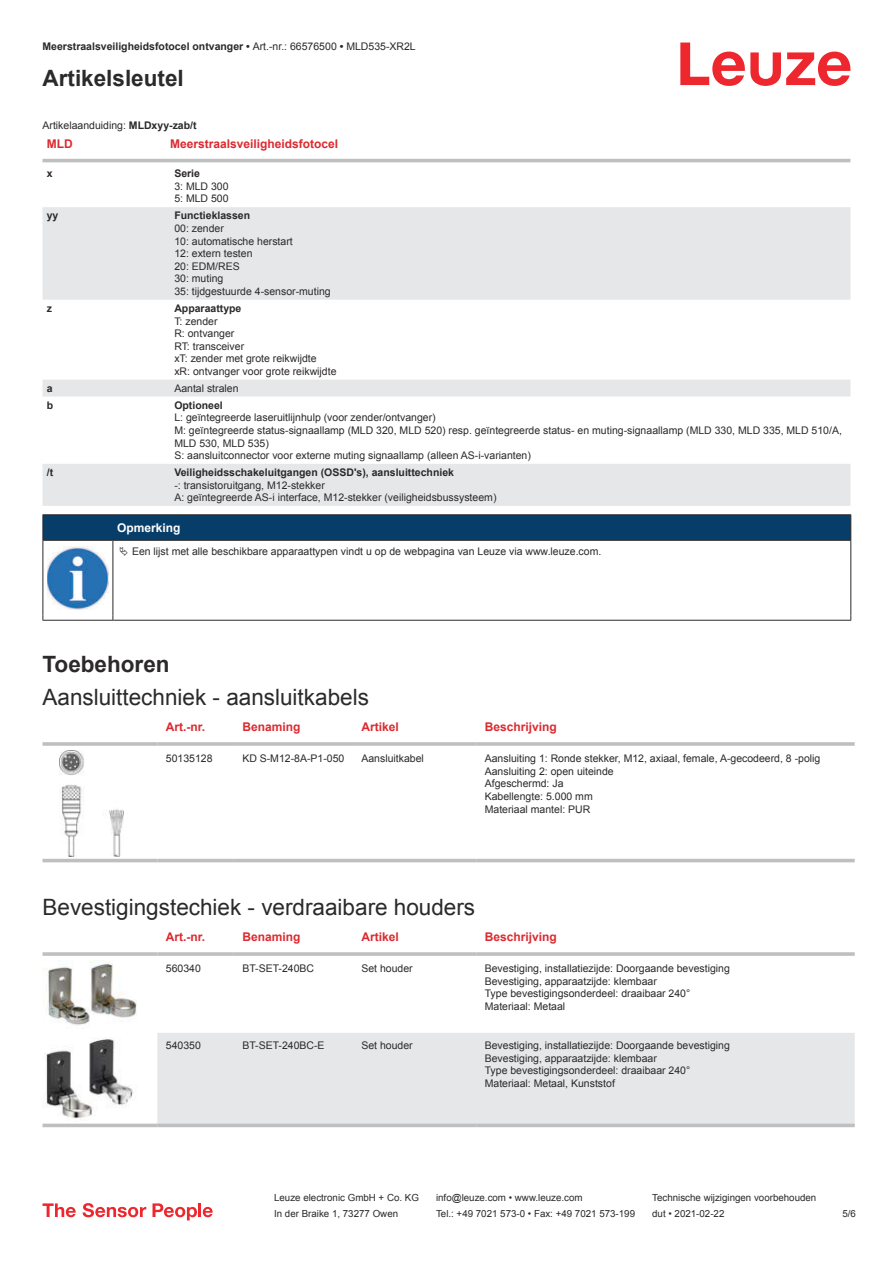
<style>
.page{position:relative;width:893px;height:1263px;background:#fff}
.page>*{position:absolute;margin:0;border:0;box-sizing:border-box;transform-origin:0 0}
.t1{font:22.5px "Arial";color:#2b292a}
.t2{font:700 22.5px "Arial";color:#2b292a}
.t3{font:700 12px "Arial";color:#db2a30}
.t4{font:700 12px "Arial";color:#fff}
.t5{font:10.5px/12.6px "Arial";color:#2b292a}
.t6{font:700 10.5px "Arial";color:#2b292a}
.t7{font:9.75px "Arial";color:#2b292a}
.s1{font-weight:400}
.s2{font-weight:700}
</style>
<div class="page">
<svg style="left:680px;top:43px;width:170px;height:43px"></svg>
<div style="left:43px;top:158px;width:807px;height:5px;background:#ebeced"></div>
<svg style="left:43px;top:207px;width:807px;height:299px;fill:#eaebed"></svg>
<hr style="left:43px;top:159px;width:127px;height:3px;background:#bdbfc1">
<hr style="left:170px;top:159px;width:680px;height:3px;background:#bdbfc1">
<svg style="left:43px;top:856px;width:812px;height:7px"></svg>
<hr style="left:43px;top:742px;width:114px;height:4px;background:#bdbfc1">
<hr style="left:157px;top:742px;width:77px;height:4px;background:#c9cbcc">
<hr style="left:234px;top:742px;width:119px;height:4px;background:#c4c6c7">
<hr style="left:353px;top:742px;width:123px;height:4px;background:#bdbfc1">
<hr style="left:476px;top:742px;width:379px;height:4px;background:#c9cbcc">
<hr style="left:43px;top:859px;width:114px;height:3px;background:#bdbfc1">
<hr style="left:157px;top:859px;width:77px;height:3px;background:#bdbfc1">
<hr style="left:234px;top:859px;width:119px;height:3px;background:#bdbfc1">
<hr style="left:353px;top:859px;width:123px;height:3px;background:#bdbfc1">
<hr style="left:476px;top:859px;width:379px;height:3px;background:#bdbfc1">
<img style="left:59px;top:750px;width:65px;height:106px">
<svg style="left:43px;top:1127px;width:812px;height:1px"></svg>
<div style="left:157px;top:1033px;width:698px;height:90px;background:#e6e7e9"></div>
<hr style="left:43px;top:952px;width:114px;height:4px;background:#bdbfc1">
<hr style="left:157px;top:952px;width:77px;height:4px;background:#c8c9cb">
<hr style="left:234px;top:952px;width:119px;height:4px;background:#c3c5c6">
<hr style="left:353px;top:952px;width:123px;height:4px;background:#bdbfc1">
<hr style="left:476px;top:952px;width:379px;height:4px;background:#c8c9cb">
<svg style="left:43px;top:1123px;width:114px;height:4px"></svg>
<svg style="left:157px;top:1123px;width:77px;height:4px"></svg>
<svg style="left:234px;top:1123px;width:119px;height:4px"></svg>
<svg style="left:353px;top:1123px;width:123px;height:4px"></svg>
<svg style="left:476px;top:1123px;width:379px;height:4px;background:#c3c5c7"></svg>
<img style="left:44px;top:960px;width:93px;height:65px">
<img style="left:44px;top:1038px;width:89px;height:81px">
<svg style="left:43px;top:1203px;width:33px;height:14px"></svg>
<svg style="left:83px;top:1203px;width:63px;height:14px"></svg>
<svg style="left:153px;top:1203px;width:44px;height:17px"></svg>
<hr style="left:198px;top:1203px;width:3px;height:14px;background:#ed272d">
<svg style="left:203px;top:1207px;width:10px;height:10px"></svg>
<svg style="left:44px;top:541px;width:806px;height:79px"></svg>
<hr style="left:43px;top:514px;width:70px;height:1px;background:#2b292a">
<hr style="left:43px;top:540px;width:70px;height:1px;background:#2b292a">
<hr style="left:113px;top:514px;width:738px;height:1px;background:#2b292a">
<svg style="left:43px;top:515px;width:808px;height:25px;background:#063c67"></svg>
<hr style="left:113px;top:540px;width:738px;height:1px;background:#2b292a">
<hr style="left:43px;top:541px;width:1px;height:75px;background:#2b292a">
<hr style="left:113px;top:541px;width:1px;height:75px;background:#2b292a">
<hr style="left:850px;top:541px;width:1px;height:75px;background:#2b292a">
<hr style="left:43px;top:620px;width:70px;height:1px;background:#2b292a">
<hr style="left:113px;top:620px;width:738px;height:1px;background:#2b292a">
<img style="left:47px;top:547px;width:61px;height:62px">
<div style="left:115px;top:541px;width:734px;height:20px;background:#fff"></div>
<p class="t6" style="left:43px;top:43px;width:375px">Meerstraalsveiligheidsfotocel ontvanger • <span class="s1">Art.-nr.: 66576500</span> • <span class="s1">MLD535-XR2L</span></p>
<h1 class="t2" style="left:43px;top:70px;width:143px">Artikelsleutel</h1>
<p class="t5" style="left:43px;top:120px;width:156px">Artikelaanduiding: <span class="s2">MLDxyy-zab/t</span></p>
<p class="t3" style="left:47px;top:139px;width:27px">MLD</p>
<p class="t3" style="left:170px;top:139px;width:170px">Meerstraalsveiligheidsfotocel</p>
<p class="t6" style="left:47px;top:170px;width:7px">x</p>
<p class="t6" style="left:174px;top:170px;width:27px">Serie</p>
<p class="t5" style="left:174px;top:181px;width:56px">3: MLD 300<br>5: MLD 500</p>
<p class="t6" style="left:47px;top:212px;width:13px">yy</p>
<p class="t6" style="left:174px;top:212px;width:77px">Functieklassen</p>
<p class="t5" style="left:174px;top:223px;width:158px">00: zender<br>10: automatische herstart<br>12: extern testen<br>20: EDM/RES<br>30: muting<br>35: tijdgestuurde 4-sensor-muting</p>
<p class="t6" style="left:47px;top:304px;width:7px">z</p>
<p class="t6" style="left:174px;top:304px;width:69px">Apparaattype</p>
<p class="t5" style="left:174px;top:315px;width:164px">T: zender<br>R: ontvanger<br>RT: transceiver<br>xT: zender met grote reikwijdte<br>xR: ontvanger voor grote reikwijdte</p>
<p class="t6" style="left:47px;top:384px;width:7px">a</p>
<p class="t5" style="left:174px;top:383px;width:66px">Aantal stralen</p>
<p class="t6" style="left:47px;top:401px;width:8px">b</p>
<p class="t6" style="left:174px;top:401px;width:50px">Optioneel</p>
<p class="t5" style="left:174px;top:412px;width:669px">L: geïntegreerde laseruitlijnhulp (voor zender/ontvanger)<br>M: geïntegreerde status-signaallamp (MLD 320, MLD 520) resp. geïntegreerde status- en muting-signaallamp (MLD 330, MLD 335, MLD 510/A, MLD 530, MLD 535)<br>S: aansluitconnector voor externe muting signaallamp (alleen AS-i-varianten)</p>
<p class="t6" style="left:47px;top:468px;width:8px">/t</p>
<p class="t6" style="left:174px;top:468px;width:281px">Veiligheidsschakeluitgangen (OSSD's), aansluittechniek</p>
<p class="t5" style="left:174px;top:480px;width:324px">-: transistoruitgang, M12-stekker<br>A: geïntegreerde AS-i interface, M12-stekker (veiligheidsbussysteem)</p>
<p class="t4" style="left:117px;top:523px;width:65px">Opmerking</p>
<p class="t5" style="left:132px;top:546px;width:471px">Een lijst met alle beschikbare apparaattypen vindt u op de webpagina van Leuze via www.leuze.com.</p>
<h1 class="t2" style="left:43px;top:655px;width:129px">Toebehoren</h1>
<h1 class="t1" style="left:43px;top:689px;width:328px">Aansluittechniek - aansluitkabels</h1>
<p class="t3" style="left:166px;top:723px;width:41px">Art.-nr.</p>
<p class="t3" style="left:242px;top:723px;width:60px">Benaming</p>
<p class="t3" style="left:361px;top:723px;width:39px">Artikel</p>
<p class="t3" style="left:485px;top:723px;width:74px">Beschrijving</p>
<p class="t5" style="left:166px;top:753px;width:48px">50135128</p>
<p class="t5" style="left:242px;top:753px;width:104px">KD S-M12-8A-P1- 050</p>
<p class="t5" style="left:361px;top:753px;width:64px">Aansluitkabel</p>
<p class="t5" style="left:485px;top:753px;width:337px">Aansluiting 1: Ronde stekker, M12, axiaal, female, A-gecodeerd, 8 -polig Aansluiting 2: open uiteinde<br>Afgeschermd: Ja<br>Kabellengte: 5.000 mm<br>Materiaal mantel: PUR</p>
<h1 class="t1" style="left:43px;top:899px;width:434px">Bevestigingstechiek - verdraaibare houders</h1>
<p class="t3" style="left:166px;top:933px;width:41px">Art.-nr.</p>
<p class="t3" style="left:242px;top:933px;width:60px">Benaming</p>
<p class="t3" style="left:361px;top:933px;width:39px">Artikel</p>
<p class="t3" style="left:485px;top:933px;width:74px">Beschrijving</p>
<p class="t5" style="left:166px;top:963px;width:37px">560340</p>
<p class="t5" style="left:242px;top:963px;width:73px">BT-SET-240BC</p>
<p class="t5" style="left:361px;top:963px;width:53px">Set houder</p>
<p class="t5" style="left:485px;top:963px;width:247px">Bevestiging, installatiezijde: Doorgaande bevestiging Bevestiging, apparaatzijde: klembaar<br>Type bevestigingsonderdeel: draaibaar 240° Materiaal: Metaal</p>
<p class="t5" style="left:166px;top:1040px;width:37px">540350</p>
<p class="t5" style="left:242px;top:1040px;width:84px">BT-SET-240BC-E</p>
<p class="t5" style="left:361px;top:1040px;width:53px">Set houder</p>
<p class="t5" style="left:485px;top:1040px;width:247px">Bevestiging, installatiezijde: Doorgaande bevestiging Bevestiging, apparaatzijde: klembaar<br>Type bevestigingsonderdeel: draaibaar 240° Materiaal: Metaal, Kunststof</p>
<p class="t7" style="left:274px;top:1194px;width:146px">Leuze electronic GmbH + Co. KG</p>
<p class="t7" style="left:436px;top:1194px;width:148px">info@leuze.com • www.leuze.com</p>
<p class="t7" style="left:652px;top:1194px;width:166px">Technische wijzigingen voorbehouden</p>
<p class="t7" style="left:274px;top:1210px;width:126px">In der Braike 1, 73277 Owen</p>
<p class="t7" style="left:436px;top:1210px;width:201px">Tel.: +49 7021 573-0 • Fax: +49 7021 573-199</p>
<p class="t7" style="left:652px;top:1210px;width:74px">dut • 2021-02-22</p>
<p class="t7" style="left:842px;top:1210px;width:15px">5 /6</p>
</div>
